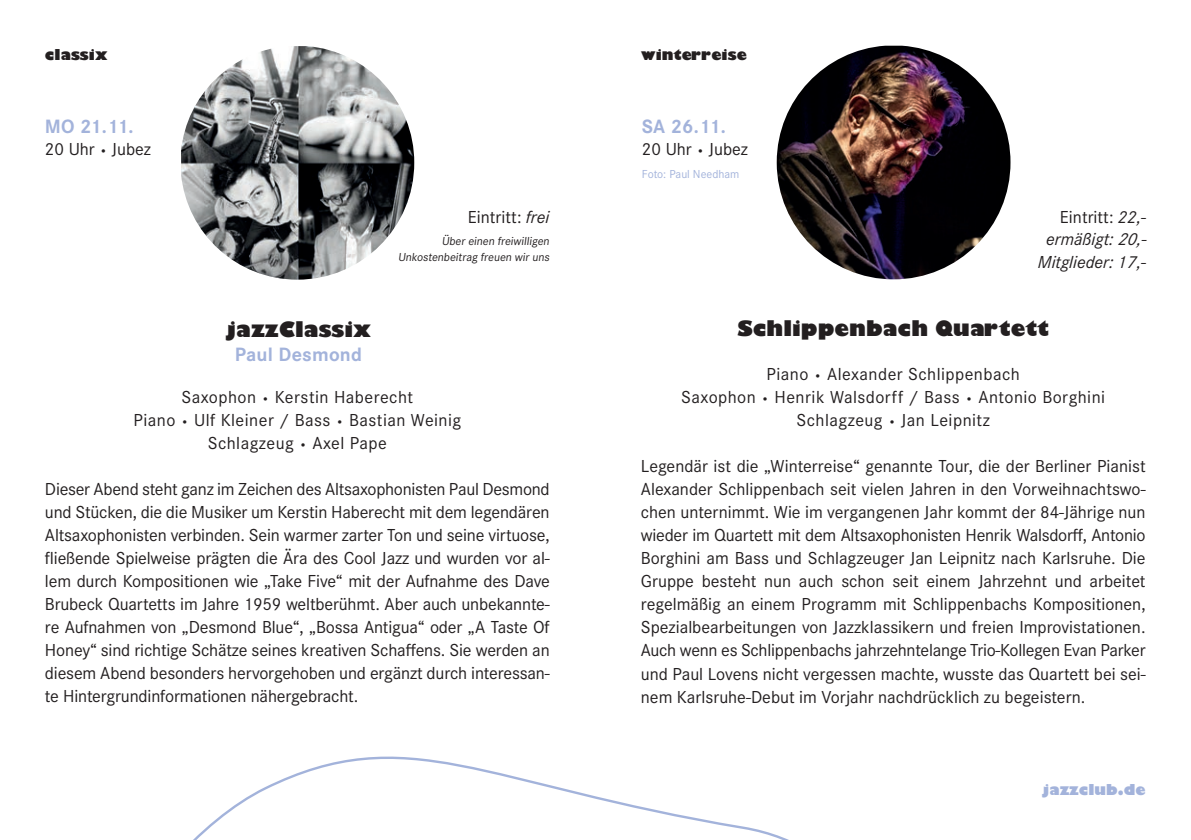
<style>
.page{position:relative;width:1191px;height:840px;background:#fff}
.page>*{position:absolute;margin:0;border:0;box-sizing:border-box;transform-origin:0 0}
.t1{font:800 21px "Gill Sans";color:#231f20}
.t2{font:700 20px "Corporate S";letter-spacing:.01em;color:#a3b3db}
.t3{font:18px/23px "Corporate S";letter-spacing:.025em;color:#231f20;text-align:center}
.t4{font:italic 18px/22.4px "Corporate S";color:#231f20;text-align:right}
.t5{font:18px "Corporate S";color:#231f20}
.t6{font:800 14.6px "Gill Sans";color:#231f20}
.t7{font:800 14.6px "Gill Sans";color:#a3b3db}
.t8{font:12px/16px "Corporate S";color:#231f20;text-align:right}
.t9{font:12px "Corporate S";color:#a3b3db}
.s1{font-size:12px}
.s2{font-style:italic}
.s3{font-style:normal}
</style>
<div class="page">
<img style="left:776px;top:46px;width:234px;height:233px;border-radius:114px">
<img style="left:181px;top:46px;width:233px;height:233px">
<svg style="left:194px;top:756px;width:593px;height:83px"></svg>
<p class="t6" style="left:45px;top:43px;width:64px">classix</p>
<p class="t2" style="left:45px;top:112px;width:90px">MO 21.11.</p>
<p class="t5" style="left:45px;top:137px;width:108px">20 Uhr <span class="s1">•</span> Jubez</p>
<p class="t1" style="left:226px;top:312px;width:147px">jazzClassix</p>
<p class="t2" style="left:235px;top:340px;width:129px">Paul Desmond</p>
<p class="t5" style="left:468px;top:205px;width:83px">Eintritt: <span class="s2">frei</span></p>
<p class="t8" style="left:398px;top:232px;width:155px">Über einen freiwilligen<br>Unkostenbeitrag freuen wir uns</p>
<p class="t3" style="left:133px;top:384px;width:329px">Saxophon <span class="s1">•</span> Kerstin Haberecht<br>Piano <span class="s1">•</span> Ulf Kleiner / Bass <span class="s1">•</span> Bastian Weinig<br>Schlagzeug <span class="s1">•</span> Axel Pape</p>
<p class="t3" style="left:45px;top:476px;width:506px;text-align:justify">Dieser Abend steht ganz im Zeichen des Altsaxophonisten Paul Desmond und Stücken, die die Musiker um Kerstin Haberecht mit dem legendären Altsaxophonisten verbinden. Sein warmer zarter Ton und seine virtuose, fließende Spielweise prägten die Ära des Cool Jazz und wurden vor al&shy;lem durch Kompositionen wie „Take Five“ mit der Aufnahme des Dave Brubeck Quartetts im Jahre 1959 weltberühmt. Aber auch unbekannte&shy;re Aufnahmen von „Desmond Blue“, „Bossa Antigua“ oder „A Taste Of Honey“ sind richtige Schätze seines kreativen Schaffens. Sie werden an diesem Abend besonders hervorgehoben und ergänzt durch interessan&shy;te Hintergrundinformationen nähergebracht.</p>
<p class="t6" style="left:641px;top:43px;width:107px">winterreise</p>
<p class="t2" style="left:642px;top:112px;width:85px">SA 26.11.</p>
<p class="t5" style="left:642px;top:137px;width:108px">20 Uhr <span class="s1">•</span> Jubez</p>
<p class="t9" style="left:642px;top:166px;width:99px">Foto: Paul Needham</p>
<p class="t4" style="left:1038px;top:205px;width:112px"><span class="s3">Eintritt:</span> 22,- ermäßigt: 20,-<br>Mitglieder: 17,-</p>
<p class="t1" style="left:737px;top:312px;width:313px">Schlippenbach Quartett</p>
<p class="t3" style="left:681px;top:362px;width:425px">Piano <span class="s1">•</span> Alexander Schlippenbach<br>Saxophon <span class="s1">•</span> Henrik Walsdorff / Bass <span class="s1">•</span> Antonio Borghini<br>Schlagzeug <span class="s1">•</span> Jan Leipnitz</p>
<p class="t3" style="left:641px;top:454px;width:506px;text-align:justify">Legendär ist die „Winterreise“ genannte Tour, die der Berliner Pianist Alexander Schlippenbach seit vielen Jahren in den Vorweihnachtswo&shy;chen unternimmt. Wie im vergangenen Jahr kommt der 84-Jährige nun wieder im Quartett mit dem Altsaxophonisten Henrik Walsdorff, Antonio Borghini am Bass und Schlagzeuger Jan Leipnitz nach Karlsruhe. Die Gruppe besteht nun auch schon seit einem Jahrzehnt und arbeitet regelmäßig an einem Programm mit Schlippenbachs Kompositionen, Spezialbearbeitungen von Jazzklassikern und freien Improvistationen.<br>Auch wenn es Schlippenbachs jahrzehntelange Trio-Kollegen Evan Parker und Paul Lovens nicht vergessen machte, wusste das Quartett bei sei&shy;nem Karlsruhe-Debut im Vorjahr nachdrücklich zu begeistern.</p>
<p class="t7" style="left:1042px;top:777px;width:105px">jazzclub.de</p>
</div>
